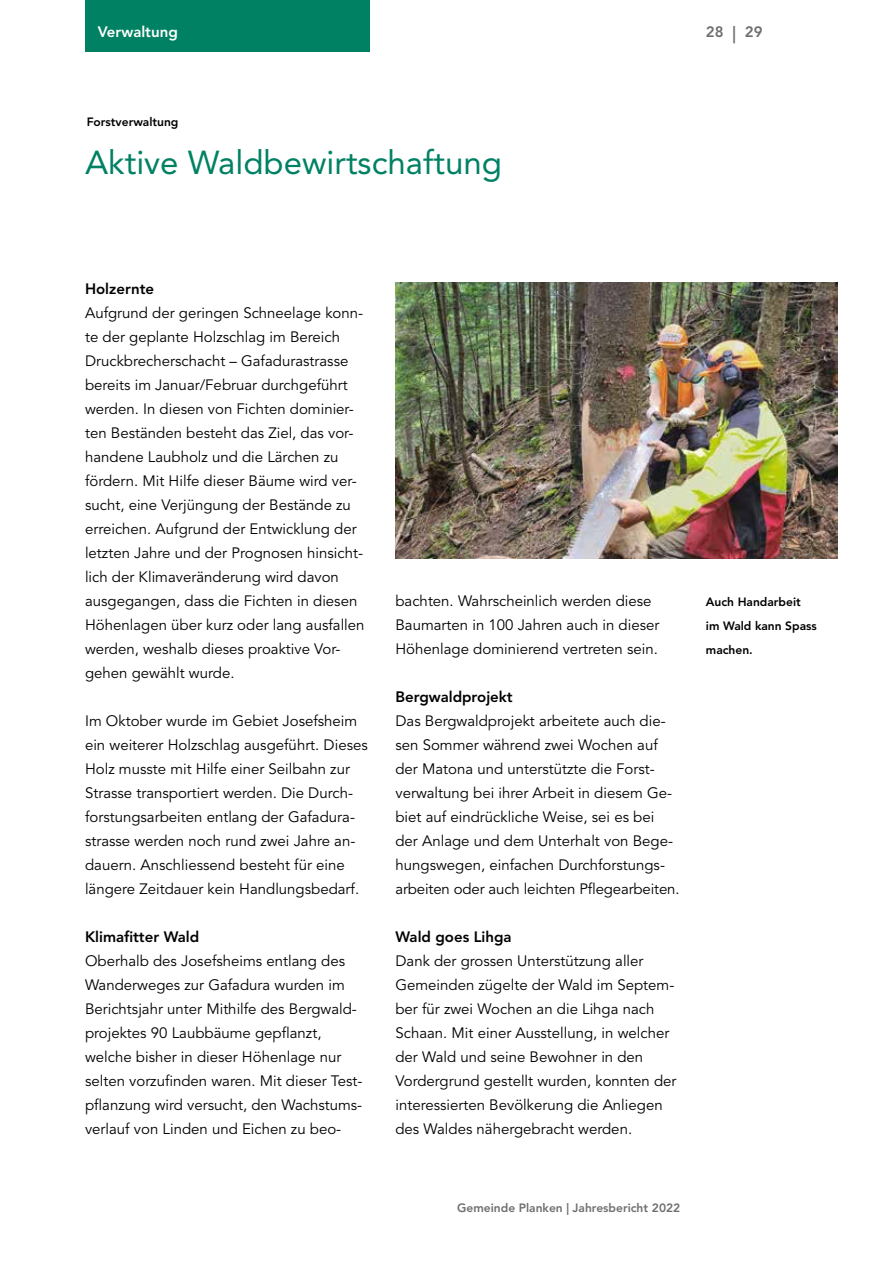
<style>
.page{position:relative;width:893px;height:1263px;background:#fff}
.page>*{position:absolute;margin:0;border:0;box-sizing:border-box;transform-origin:0 0}
.t1{font:33px "Avenir LT Std";color:#008163}
.t2{font:15px/24px "Avenir LT Std";color:#000}
.t3{font:800 15px "Avenir LT Std";color:#000}
.t4{font:800 15px "Avenir LT Std";color:#fff}
.t5{font:800 15px "Avenir LT Std";color:#706f6f}
.t6{font:800 12px/24px "Avenir LT Std";color:#000}
.t7{font:800 12px "Avenir LT Std";color:#706f6f}
.s1{font-size:17.4px}
</style>
<div class="page">
<div style="left:85px;top:0;width:285px;height:51px;background:#008163"></div>
<img style="left:395px;top:283px;width:443px;height:275px">
<p class="t4" style="left:98px;top:23px;width:82px">Verwaltung</p>
<p class="t5" style="left:706px;top:23px;width:58px">28 <span class="s1">|</span> 29</p>
<p class="t6" style="left:87px;top:110px;width:93px">Forstverwaltung</p>
<h1 class="t1" style="left:85px;top:143px;width:418px">Aktive Waldbewirtschaftung</h1>
<p class="t3" style="left:85px;top:280px;width:71px">Holzernte</p>
<p class="t2" style="left:85px;top:301px;width:281px">Aufgrund der geringen Schneelage konn&shy;te der geplante Holzschlag im Bereich Druckbrecherschacht – Gafadurastrasse bereits im Januar/Februar durchgeführt werden. In diesen von Fichten dominier&shy;ten Beständen besteht das Ziel, das vor&shy;handene Laubholz und die Lärchen zu fördern. Mit Hilfe dieser Bäume wird ver&shy;sucht, eine Verjüngung der Bestände zu erreichen. Aufgrund der Entwicklung der letzten Jahre und der Prognosen hinsicht&shy;lich der Klimaveränderung wird davon ausgegangen, dass die Fichten in diesen Höhenlagen über kurz oder lang ausfallen werden, weshalb dieses proaktive Vor&shy;gehen gewählt wurde.</p>
<p class="t2" style="left:85px;top:709px;width:284px">Im Oktober wurde im Gebiet Josefsheim ein weiterer Holzschlag ausgeführt. Dieses Holz musste mit Hilfe einer Seilbahn zur Strasse transportiert werden. Die Durch&shy;forstungsarbeiten entlang der Gafadura&shy;strasse werden noch rund zwei Jahre an&shy;dauern. Anschliessend besteht für eine längere Zeitdauer kein Handlungsbedarf.</p>
<p class="t3" style="left:85px;top:928px;width:116px">Klimafitter Wald</p>
<p class="t2" style="left:85px;top:949px;width:279px">Oberhalb des Josefsheims entlang des Wanderweges zur Gafadura wurden im Berichtsjahr unter Mithilfe des Bergwald&shy;projektes 90 Laubbäume gepflanzt, welche bisher in dieser Höhenlage nur selten vorzufinden waren. Mit dieser Test&shy;pflanzung wird versucht, den Wachstums&shy;verlauf von Linden und Eichen zu beo-</p>
<p class="t2" style="left:395px;top:589px;width:265px">bachten. Wahrscheinlich werden diese<br>Baumarten in 100 Jahren auch in dieser<br>Höhenlage dominierend vertreten sein.</p>
<p class="t3" style="left:395px;top:688px;width:119px">Bergwaldprojekt</p>
<p class="t2" style="left:395px;top:709px;width:286px">Das Bergwaldprojekt arbeitete auch die&shy;sen Sommer während zwei Wochen auf der Matona und unterstützte die Forst&shy;verwaltung bei ihrer Arbeit in diesem Ge&shy;biet auf eindrückliche Weise, sei es bei der Anlage und dem Unterhalt von Bege&shy;hungswegen, einfachen Durchforstungs&shy;arbeiten oder auch leichten Pflegearbeiten.</p>
<p class="t3" style="left:395px;top:928px;width:118px">Wald goes Lihga</p>
<p class="t2" style="left:395px;top:949px;width:283px">Dank der grossen Unterstützung aller Gemeinden zügelte der Wald im Septem&shy;ber für zwei Wochen an die Lihga nach Schaan. Mit einer Ausstellung, in welcher der Wald und seine Bewohner in den Vordergrund gestellt wurden, konnten der interessierten Bevölkerung die Anliegen des Waldes nähergebracht werden.</p>
<p class="t7" style="left:457px;top:1200px;width:225px">Gemeinde Planken | Jahresbericht 2022</p>
<p class="t6" style="left:706px;top:590px;width:112px">Auch Handarbeit im Wald kann Spass machen.</p>
</div>
